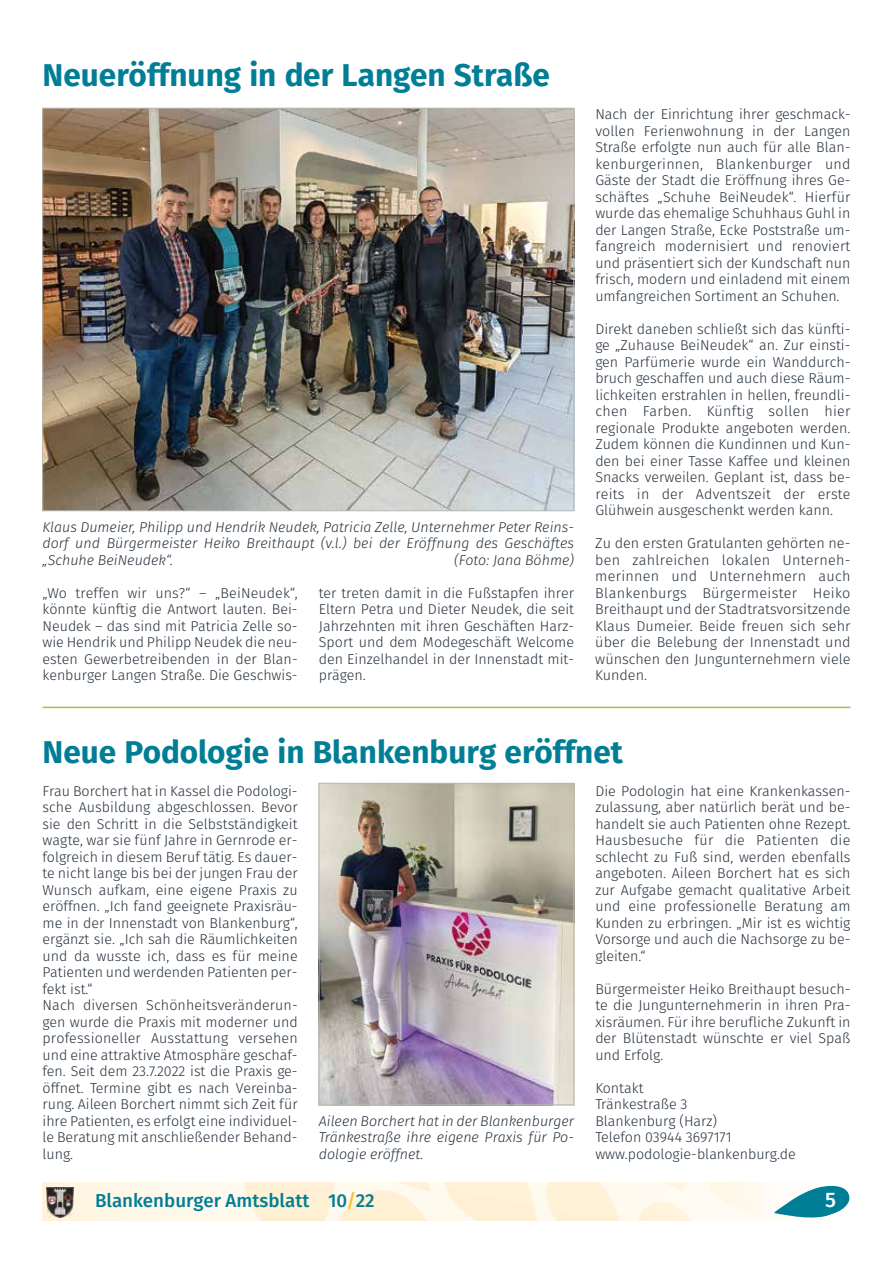
<style>
.page{position:relative;width:893px;height:1263px;background:#fff}
.page>*{position:absolute;margin:0;border:0;box-sizing:border-box;transform-origin:0 0}
.t1{font:700 31.5px "Fira Sans";color:#007e96}
.t2{font:500 21px "Fira Sans";color:#fff}
.t3{font:500 18.75px "Fira Sans";color:#007e96}
.t4{font:300 14.25px/16.5px "Fira Sans";color:#25303b;text-align:justify}
.t5{font:italic 300 14.25px/16.5px "Fira Sans";color:#25303b;text-align:justify}
.s1{color:#fcbf2c}
</style>
<div class="page">
<img style="left:43px;top:1182px;width:721px;height:38px">
<svg style="left:774px;top:1185px;width:76px;height:33px"></svg>
<img style="left:47px;top:1187px;width:27px;height:30px">
<img style="left:45px;top:110px;width:527px;height:399px">
<hr style="left:43px;top:707px;width:807px;height:1px;background:#9fc63b">
<img style="left:321px;top:785px;width:251px;height:318px">
<div style="left:319px;top:783px;width:255px;height:322px;border:1px solid #b8b9b0"></div>
<h1 class="t1" style="left:43px;top:53px;width:509px">Neueröffnung in der Langen Straße</h1>
<p class="t5" style="left:43px;top:519px;width:533px">Klaus Dumeier, Philipp und Hendrik Neudek, Patricia Zelle, Unternehmer Peter Reins&shy;dorf und Bürgermeister Heiko Breithaupt (v.l.) bei der Eröffnung des Geschäftes „Schuhe BeiNeudek“.</p>
<p class="t5" style="left:454px;top:552px;width:121px">(Foto: Jana Böhme)</p>
<p class="t4" style="left:43px;top:585px;width:257px">„Wo treffen wir uns?“ – „BeiNeudek“, könnte künftig die Antwort lauten. Bei-Neudek – das sind mit Patricia Zelle so&shy;wie Hendrik und Philipp Neudek die neu&shy;esten Gewerbetreibenden in der Blan&shy;kenburger Langen Straße. Die Geschwis-</p>
<p class="t4" style="left:319px;top:585px;width:257px">ter treten damit in die Fußstapfen ihrer Eltern Petra und Dieter Neudek, die seit Jahrzehnten mit ihren Geschäften Harz-Sport und dem Modegeschäft Welcome den Einzelhandel in der Innenstadt mit&shy;prägen.</p>
<p class="t4" style="left:595px;top:107px;width:257px">Nach der Einrichtung ihrer geschmack&shy;vollen Ferienwohnung in der Langen Straße erfolgte nun auch für alle Blan&shy;kenburgerinnen, Blankenburger und Gäste der Stadt die Eröffnung ihres Ge&shy;schäftes „Schuhe BeiNeudek“. Hierfür wurde das ehemalige Schuhhaus Guhl in der Langen Straße, Ecke Poststraße um&shy;fangreich modernisiert und renoviert und präsentiert sich der Kundschaft nun frisch, modern und einladend mit einem umfangreichen Sortiment an Schuhen.</p>
<p class="t4" style="left:595px;top:322px;width:257px">Direkt daneben schließt sich das künfti&shy;ge „Zuhause BeiNeudek“ an. Zur einsti&shy;gen Parfümerie wurde ein Wanddurch&shy;bruch geschaffen und auch diese Räum&shy;lichkeiten erstrahlen in hellen, freundli&shy;chen Farben. Künftig sollen hier regionale Produkte angeboten werden.<br>Zudem können die Kundinnen und Kun&shy;den bei einer Tasse Kaffee und kleinen Snacks verweilen. Geplant ist, dass be&shy;reits in der Adventszeit der erste Glühwein ausgeschenkt werden kann.</p>
<p class="t4" style="left:595px;top:536px;width:257px">Zu den ersten Gratulanten gehörten ne&shy;ben zahlreichen lokalen Unterneh&shy;merinnen und Unternehmern auch Blankenburgs Bürgermeister Heiko Breithaupt und der Stadtratsvorsitzende Klaus Dumeier. Beide freuen sich sehr über die Belebung der Innenstadt und wünschen den Jungunternehmern viele Kunden.</p>
<h1 class="t1" style="left:43px;top:730px;width:582px">Neue Podologie in Blankenburg eröffnet</h1>
<p class="t4" style="left:43px;top:783px;width:257px;text-align:left">Frau Borchert hat in Kassel die Podologi&shy;sche Ausbildung abgeschlossen. Bevor sie den Schritt in die Selbstständigkeit wagte, war sie fünf Jahre in Gernrode er&shy;folgreich in diesem Beruf tätig. Es dauer&shy;te nicht lange bis bei der jungen Frau der Wunsch aufkam, eine eigene Praxis zu eröffnen. „Ich fand geeignete Praxisräu&shy;me in der Innenstadt von Blankenburg“, ergänzt sie. „Ich sah die Räumlichkeiten und da wusste ich, dass es für meine Patienten und werdenden Patienten per&shy;fekt ist.“<br>Nach diversen Schönheitsveränderun&shy;gen wurde die Praxis mit moderner und professioneller Ausstattung versehen und eine attraktive Atmosphäre geschaf&shy;fen. Seit dem 23.7.2022 ist die Praxis ge&shy;öffnet. Termine gibt es nach Vereinba&shy;rung. Aileen Borchert nimmt sich Zeit für ihre Patienten, es erfolgt eine individuel&shy;le Beratung mit anschließender Behand&shy;lung.</p>
<p class="t4" style="left:595px;top:784px;width:257px">Die Podologin hat eine Krankenkassen&shy;zulassung, aber natürlich berät und be&shy;handelt sie auch Patienten ohne Rezept.<br>Hausbesuche für die Patienten die schlecht zu Fuß sind, werden ebenfalls angeboten. Aileen Borchert hat es sich zur Aufgabe gemacht qualitative Arbeit und eine professionelle Beratung am Kunden zu erbringen. „Mir ist es wichtig Vorsorge und auch die Nachsorge zu be&shy;gleiten.“</p>
<p class="t4" style="left:595px;top:982px;width:257px">Bürgermeister Heiko Breithaupt besuch&shy;te die Jungunternehmerin in ihren Pra&shy;xisräumen. Für ihre berufliche Zukunft in der Blütenstadt wünschte er viel Spaß und Erfolg.</p>
<p class="t4" style="left:595px;top:1081px;width:202px;text-align:left">Kontakt<br>Tränkestraße 3<br>Blankenburg (Harz)<br>Telefon 03944 3697171 www.podologie-blankenburg.de</p>
<p class="t5" style="left:319px;top:1113px;width:257px">Aileen Borchert hat in der Blankenburger Tränkestraße ihre eigene Praxis für Po&shy;dologie eröffnet.</p>
<h3 class="t3" style="left:95px;top:1187px;width:281px">Blankenburger Amtsblatt 10<span class="s1">/</span>22</h3>
<h2 class="t2" style="left:825px;top:1185px;width:12px">5</h2>
</div>
